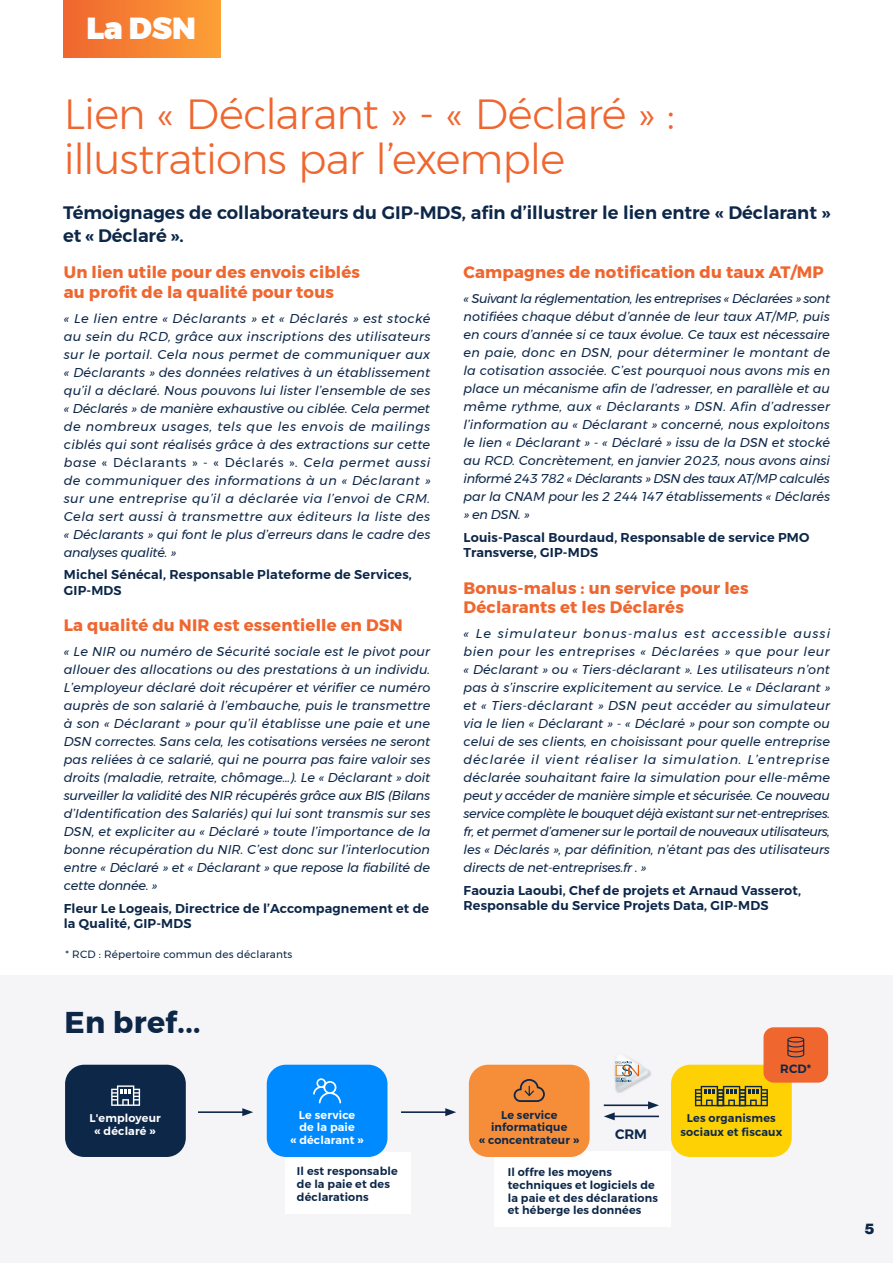
<style>
.page{position:relative;width:893px;height:1263px;background:#fff}
.page>*{position:absolute;margin:0;border:0;box-sizing:border-box;transform-origin:0 0}
.t1{font:300 42px/45px "Montserrat V1";letter-spacing:-.025em;color:#ef662f}
.t2{font:900 30.45px "Montserrat V1";color:#fff}
.t3{font:700 30px "Montserrat V1";letter-spacing:.01em;color:#0d2749}
.t4{font:600 18px/22.5px "Montserrat V1";color:#0d2749}
.t5{font:700 16.5px/19.5px "Montserrat V1";letter-spacing:.01em;color:#ef662f}
.t6{font:15px "N Haas Grotesk DSW02 95 Blk";color:#0d2749}
.t7{font:600 13.65px "Montserrat V1";color:#0d2749}
.t8{font:italic 12.75px/18px "Montserrat V1";letter-spacing:-.01em;color:#0d2749;text-align:justify}
.t9{font:600 12.75px/15.3px "Montserrat V1";letter-spacing:.015em;color:#0d2749}
.t10{font:600 12px "Montserrat V1";color:#0d2749}
.t11{font:600 11.1px/12.8px "Montserrat V1";letter-spacing:.015em;color:#0d2749}
.t12{font:600 11.1px/12.8px "Montserrat V1";letter-spacing:.015em;color:#fff;text-align:center}
.t13{font:10.5px "Montserrat V1";letter-spacing:.015em;color:#0d2749}
.s1{font-style:normal}
.s2{font-size:12.75px}
</style>
<div class="page">
<div style="left:0;top:975px;width:893px;height:288px;background:#f5f5f7"></div>
<div style="left:63px;top:0;width:158px;height:57px;background:linear-gradient(to right,#ef652f,#fda036)"></div>
<div style="left:65px;top:1065px;width:121px;height:92px;background:#0d2749;border-radius:19px"></div>
<div style="left:495px;top:1152px;width:176px;height:75px;background:#fff"></div>
<div style="left:285px;top:1152px;width:125px;height:61px;background:#fff"></div>
<div style="left:267px;top:1065px;width:120px;height:92px;background:#008aff;border-radius:19px"></div>
<div style="left:469px;top:1065px;width:121px;height:92px;background:#f68d38;border-radius:19px"></div>
<div style="left:671px;top:1065px;width:121px;height:92px;background:#fed105;border-radius:19px"></div>
<div style="left:763px;top:1027px;width:65px;height:55px;background:#ef662f;border-radius:10px"></div>
<hr style="left:401px;top:1111px;width:47px;height:2px;background:#0d2749">
<svg style="left:445px;top:1108px;width:11px;height:8px"></svg>
<hr style="left:198px;top:1111px;width:47px;height:2px;background:#0d2749">
<svg style="left:242px;top:1108px;width:11px;height:8px"></svg>
<hr style="left:604px;top:1104px;width:47px;height:2px;background:#0d2749">
<svg style="left:648px;top:1101px;width:11px;height:8px"></svg>
<hr style="left:612px;top:1115px;width:47px;height:2px;background:#0d2749">
<svg style="left:604px;top:1112px;width:11px;height:8px"></svg>
<img style="left:614px;top:1067px;width:37px;height:26px">
<svg style="left:615px;top:1058px;width:35px;height:33px"></svg>
<svg style="left:514px;top:1079px;width:31px;height:23px"></svg>
<svg style="left:695px;top:1086px;width:73px;height:20px"></svg>
<svg style="left:111px;top:1085px;width:29px;height:21px"></svg>
<svg style="left:787px;top:1037px;width:17px;height:20px"></svg>
<svg style="left:313px;top:1078px;width:28px;height:25px"></svg>
<h2 class="t2" style="left:86px;top:3px;width:111px">La DSN</h2>
<h1 class="t1" style="left:64px;top:91px;width:613px">Lien « Déclarant » - « Déclaré » : illustrations par l’exemple</h1>
<h3 class="t4" style="left:63px;top:201px;width:769px">Témoignages de collaborateurs du GIP-MDS, afin d’illustrer le lien entre « Déclarant » et « Déclaré ».</h3>
<p class="t5" style="left:64px;top:263px;width:298px">Un lien utile pour des envois ciblés au profit de la qualité pour tous</p>
<p class="t8" style="left:64px;top:309px;width:368px">« Le lien entre « Déclarants » et « Déclarés » est stocké au sein du RCD, grâce aux inscriptions des utilisateurs sur le portail. Cela nous permet de communiquer aux « Déclarants » des données relatives à un établissement qu’il a déclaré. Nous pouvons lui lister l’ensemble de ses « Déclarés » de manière exhaustive ou ciblée. Cela permet de nombreux usages, tels que les envois de mailings ciblés qui sont réalisés grâce à des extractions sur cette base <span class="s1">« Déclarants » - « Déclarés »</span>. Cela permet aussi de communiquer des informations à un « Déclarant » sur une entreprise qu’il a déclarée via l’envoi de CRM.<br>Cela sert aussi à transmettre aux éditeurs la liste des « Déclarants » qui font le plus d’erreurs dans le cadre des analyses qualité. »</p>
<p class="t9" style="left:64px;top:567px;width:350px">Michel Sénécal, Responsable Plateforme de Services,<br>GIP-MDS</p>
<p class="t5" style="left:64px;top:616px;width:340px">La qualité du NIR est essentielle en DSN</p>
<p class="t8" style="left:64px;top:643px;width:368px">« Le NIR ou numéro de Sécurité sociale est le pivot pour allouer des allocations ou des prestations à un individu.<br>L’employeur déclaré doit récupérer et vérifier ce numéro auprès de son salarié à l’embauche, puis le transmettre à son « Déclarant » pour qu’il établisse une paie et une DSN correctes. Sans cela, les cotisations versées ne seront pas reliées à ce salarié, qui ne pourra pas faire valoir ses droits (maladie, retraite, chômage…). Le « Déclarant » doit surveiller la validité des NIR récupérés grâce aux BIS (Bilans d’Identification des Salariés) qui lui sont transmis sur ses DSN, et expliciter au « Déclaré » toute l’importance de la bonne récupération du NIR. C’est donc sur l’interlocution entre « Déclaré » et « Déclarant » que repose la fiabilité de cette donnée. »</p>
<p class="t5" style="left:464px;top:263px;width:362px">Campagnes de notification du taux AT/MP</p>
<p class="t8" style="left:464px;top:290px;width:368px">« Suivant la réglementation, les entreprises « Déclarées » sont notifiées chaque début d’année de leur taux AT/MP, puis en cours d’année si ce taux évolue. Ce taux est nécessaire en paie, donc en DSN, pour déterminer le montant de la cotisation associée. C’est pourquoi nous avons mis en place un mécanisme afin de l’adresser, en parallèle et au même rythme, aux « Déclarants » DSN. Afin d’adresser l’information au « Déclarant » concerné, nous exploitons le lien « Déclarant » - « Déclaré » issu de la DSN et stocké au RCD. Concrètement, en janvier 2023, nous avons ainsi informé 243 782 « Déclarants » DSN des taux AT/MP calculés par la CNAM pour les 2 244 147 établissements « Déclarés » en DSN. »</p>
<p class="t9" style="left:464px;top:530px;width:347px">Louis-Pascal Bourdaud, Responsable de service PMO<br>Transverse, GIP-MDS</p>
<p class="t5" style="left:464px;top:578px;width:287px">Bonus-malus : un service pour les<br>Déclarants et les Déclarés</p>
<p class="t8" style="left:464px;top:625px;width:368px">« Le simulateur bonus-malus est accessible aussi bien pour les entreprises « Déclarées » que pour leur « Déclarant » ou « Tiers-déclarant ». Les utilisateurs n’ont pas à s’inscrire explicitement au service. Le « Déclarant » et « Tiers-déclarant » DSN peut accéder au simulateur via le lien « Déclarant » - « Déclaré » pour son compte ou celui de ses clients, en choisissant pour quelle entreprise déclarée il vient réaliser la simulation. L’entreprise déclarée souhaitant faire la simulation pour elle-même peut y accéder de manière simple et sécurisée. Ce nouveau service complète le bouquet déjà existant sur net-entreprises. fr, et permet d’amener sur le portail de nouveaux utilisateurs, les « Déclarés », par définition, n’étant pas des utilisateurs directs de net-entreprises.fr . »</p>
<p class="t9" style="left:464px;top:883px;width:339px">Faouzia Laoubi, Chef de projets et Arnaud Vasserot,</p>
<p class="t9" style="left:64px;top:901px;width:367px">Fleur Le Logeais, Directrice de l’Accompagnement et de</p>
<p class="t9" style="left:464px;top:898px;width:306px">Responsable du Service Projets Data, GIP-MDS</p>
<p class="t9" style="left:64px;top:916px;width:129px">la Qualité, GIP-MDS</p>
<p class="t13" style="left:66px;top:946px;width:228px">* RCD : Répertoire commun des déclarants</p>
<h3 class="t3" style="left:65px;top:998px;width:137px">En bref...</h3>
<p class="t12" style="left:90px;top:1111px;width:73px;line-height:13.5px">L'employeur <span class="s2">«</span> déclaré <span class="s2">»</span></p>
<p class="t10" style="left:780px;top:1059px;width:33px">RCD*</p>
<p class="t12" style="left:290px;top:1108px;width:75px">Le service<br>de la paie<br><span class="s2">«</span> déclarant <span class="s2">»</span></p>
<p class="t11" style="left:479px;top:1108px;width:102px;text-align:center">Le service informatique<br><span class="s2">«</span> concentrateur <span class="s2">»</span></p>
<p class="t11" style="left:687px;top:1112px;width:90px">Les organismes</p>
<p class="t7" style="left:615px;top:1123px;width:34px">CRM</p>
<p class="t11" style="left:680px;top:1125px;width:103px">sociaux et fiscaux</p>
<p class="t11" style="left:297px;top:1165px;width:102px">Il est responsable de la paie et des déclarations</p>
<p class="t11" style="left:508px;top:1166px;width:152px">Il offre les moyens techniques et logiciels de la paie et des déclarations et héberge les données</p>
<p class="t6" style="left:865px;top:1220px;width:11px">5</p>
</div>
